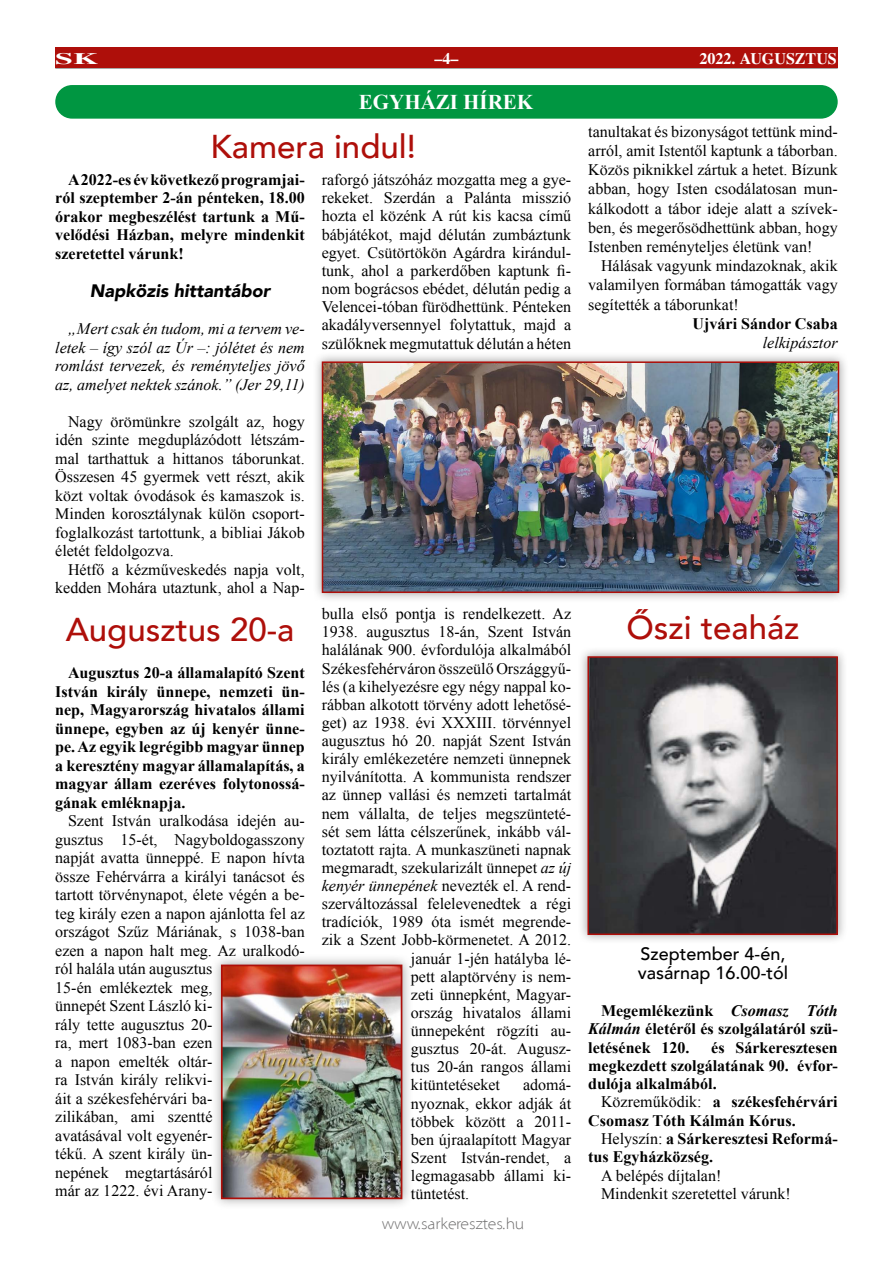
<style>
.page{position:relative;width:893px;height:1263px;background:#fff}
.page>*{position:absolute;margin:0;border:0;box-sizing:border-box;transform-origin:0 0}
.CÍM20{font:500 33px "Avenir";color:#ae0f0a}
.t1{font:700 21px "Times New Roman";color:#fff}
.ALCÍM_01{font:500 18px "Avenir";color:#000}
.ALCÍM_01-2{font:italic 900 18px "Avenir";color:#000}
.FO_TXT{font:16.05px/18.5px "Times New Roman";color:#000;text-align:justify}
.FO_TXT-2{font:700 16.05px/18.5px "Times New Roman";color:#000;text-align:justify}
.FO_TXT-3{font:italic 16.05px/18.5px "Times New Roman";color:#000;text-align:justify}
.t2{font:300 16.05px "Santana";color:#706f6f}
.t3{font:700 16.05px "STIX General";color:#fff}
.t4{font:700 16.05px "STIX General";color:#fff;scale:2 1}
.s1{font-style:italic}
.s2{font-weight:400}
</style>
<div class="page">
<hr style="left:55px;top:67px;width:783px;height:2px;background:#706f6f">
<div style="left:55px;top:48px;width:783px;height:20px;background:#ae0f0a"></div>
<div style="left:55px;top:85px;width:783px;height:34px;background:#009641;border-radius:17px"></div>
<div style="left:312px;top:352px;width:537px;height:250px;background:#706f6f;opacity:.66"></div>
<img style="left:325px;top:364px;width:511px;height:226px">
<div style="left:322px;top:361px;width:517px;height:232px;border:2px solid #ae0f0a"></div>
<div style="left:210px;top:954px;width:203px;height:255px;background:#706f6f;opacity:.66"></div>
<img style="left:224px;top:967px;width:175px;height:229px">
<div style="left:221px;top:964px;width:181px;height:235px;border:2px solid #ae0f0a"></div>
<div style="left:578px;top:647px;width:269px;height:298px;background:#706f6f;opacity:.66"></div>
<img style="left:590px;top:659px;width:245px;height:273px">
<div style="left:587px;top:656px;width:251px;height:279px;border:2px solid #ae0f0a"></div>
<p class="t4" style="left:55px;top:47px;width:23px">SK</p>
<p class="t3" style="left:434px;top:47px;width:26px">–4–</p>
<p class="t3" style="left:699px;top:47px;width:139px">2022. AUGUSZTUS</p>
<p class="t1" style="left:359px;top:87px;width:176px">EGYHÁZI HÍREK</p>
<p class="CÍM20" style="left:211px;top:118px;width:207px">Kamera indul!</p>
<p class="FO_TXT-2" style="left:55px;top:170px;width:251px;text-indent:13px">A 2022-es év következő programjai&shy;ról szeptember 2-án pénteken, 18.00 órakor megbeszélést tartunk a Mű&shy;velődési Házban, melyre mindenkit szeretettel várunk!</p>
<p class="ALCÍM_01-2" style="left:90px;top:276px;width:182px">Napközis hittantábor</p>
<p class="FO_TXT-3" style="left:55px;top:319px;width:251px;text-indent:13px">„Mert csak én tudom, mi a tervem ve&shy;letek – így szól az Úr –: jólétet és nem romlást tervezek, és reményteljes jövő az, amelyet nektek szánok.” (Jer 29,11)</p>
<p class="FO_TXT" style="left:55px;top:412px;width:251px;text-indent:13px">Nagy örömünkre szolgált az, hogy idén szinte megduplázódott létszám&shy;mal tarthattuk a hittanos táborunkat.<br>Összesen 45 gyermek vett részt, akik közt voltak óvodások és kamaszok is.<br>Minden korosztálynak külön csoport&shy;foglalkozást tartottunk, a bibliai Jákob életét feldolgozva.</p>
<p class="FO_TXT" style="left:55px;top:560px;width:251px;text-align:right">Hétfő a kézműveskedés napja volt, kedden Mohára utaztunk, ahol a Nap-</p>
<p class="FO_TXT" style="left:322px;top:170px;width:251px">raforgó játszóház mozgatta meg a gye&shy;rekeket. Szerdán a Palánta misszió hozta el közénk A rút kis kacsa című bábjátékot, majd délután zumbáztunk egyet. Csütörtökön Agárdra kirándul&shy;tunk, ahol a parkerdőben kaptunk fi&shy;nom bográcsos ebédet, délután pedig a Velencei-tóban fürödhettünk. Pénteken akadályversennyel folytattuk, majd a szülőknek megmutattuk délután a héten</p>
<p class="CÍM20" style="left:66px;top:601px;width:230px">Augusztus 20-a</p>
<p class="FO_TXT-2" style="left:55px;top:663px;width:251px;text-indent:13px">Augusztus 20-a államalapító Szent István király ünnepe, nemzeti ün&shy;nep, Magyarország hivatalos állami ünnepe, egyben az új kenyér ünne&shy;pe. Az egyik legrégibb magyar ünnep a keresztény magyar államalapítás, a magyar állam ezeréves folytonossá&shy;gának emléknapja.</p>
<p class="FO_TXT" style="left:55px;top:811px;width:251px;text-align:left;text-indent:13px">Szent István uralkodása idején au&shy;gusztus 15-ét, Nagyboldogasszony napját avatta ünneppé. E napon hívta össze Fehérvárra a királyi tanácsot és tartott törvénynapot, élete végén a be&shy;teg király ezen a napon ajánlotta fel az országot Szűz Máriának, s 1038-ban ezen a napon halt meg. Az uralkodó&shy;ról halála után augusztus<br>15-én emlékeztek meg,<br>ünnepét Szent László ki-<br>rály tette augusztus 20-<br>ra, mert 1083-ban ezen<br>a napon emelték oltár-<br>ra István király relikvi-<br>áit a székesfehérvári ba-<br>zilikában, ami szentté<br>avatásával volt egyenér-<br>tékű. A szent király ün-<br>nepének megtartásáról<br>már az 1222. évi Arany-</p>
<p class="FO_TXT" style="left:322px;top:604px;width:251px">bulla első pontja is rendelkezett. Az</p>
<p class="FO_TXT" style="left:322px;top:622px;width:251px">1938. augusztus 18-án, Szent István</p>
<p class="FO_TXT" style="left:322px;top:641px;width:251px">halálának 900. évfordulója alkalmából</p>
<p class="FO_TXT" style="left:322px;top:659px;width:251px">Székesfehérváron összeülő Országgyű-</p>
<p class="FO_TXT" style="left:322px;top:677px;width:251px">lés (a kihelyezésre egy négy nappal ko-</p>
<p class="FO_TXT" style="left:322px;top:695px;width:251px">rábban alkotott törvény adott lehetősé-</p>
<p class="FO_TXT" style="left:322px;top:713px;width:251px">get) az 1938. évi XXXIII. törvénnyel</p>
<p class="FO_TXT" style="left:322px;top:731px;width:251px">augusztus hó 20. napját Szent István</p>
<p class="FO_TXT" style="left:322px;top:749px;width:251px">király emlékezetére nemzeti ünnepnek</p>
<p class="FO_TXT" style="left:322px;top:767px;width:251px">nyilvánította. A kommunista rendszer</p>
<p class="FO_TXT" style="left:322px;top:786px;width:251px">az ünnep vallási és nemzeti tartalmát</p>
<p class="FO_TXT" style="left:322px;top:804px;width:251px">nem vállalta, de teljes megszünteté-</p>
<p class="FO_TXT" style="left:322px;top:822px;width:251px">sét sem látta célszerűnek, inkább vál-</p>
<p class="FO_TXT" style="left:322px;top:840px;width:251px">toztatott rajta. A munkaszüneti napnak</p>
<p class="FO_TXT" style="left:322px;top:858px;width:251px">megmaradt, szekularizált ünnepet <span class="s1">az új</span></p>
<p class="FO_TXT" style="left:322px;top:876px;width:251px"><span class="s1">kenyér ünnepének</span> nevezték el. A rend-</p>
<p class="FO_TXT" style="left:322px;top:894px;width:251px">szerváltozással felelevenedtek a régi</p>
<p class="FO_TXT" style="left:322px;top:912px;width:251px">tradíciók, 1989 óta ismét megrende-</p>
<p class="FO_TXT" style="left:322px;top:931px;width:251px">zik a Szent Jobb-körmenetet. A 2012.</p>
<p class="FO_TXT" style="left:411px;top:949px;width:162px">január 1-jén hatályba lé-</p>
<p class="FO_TXT" style="left:411px;top:967px;width:162px">pett alaptörvény is nem-</p>
<p class="FO_TXT" style="left:411px;top:985px;width:162px">zeti ünnepként, Magyar-</p>
<p class="FO_TXT" style="left:411px;top:1003px;width:162px">ország hivatalos állami</p>
<p class="FO_TXT" style="left:411px;top:1021px;width:162px">ünnepeként rögzíti au-</p>
<p class="FO_TXT" style="left:411px;top:1039px;width:162px">gusztus 20-át. Augusz-</p>
<p class="FO_TXT" style="left:411px;top:1057px;width:162px">tus 20-án rangos állami</p>
<p class="FO_TXT" style="left:411px;top:1075px;width:91px">kitüntetéseket</p>
<p class="FO_TXT" style="left:411px;top:1076px;width:162px;text-indent:112px">adomá&shy;nyoznak, ekkor adják át többek között a 2011- ben újraalapított Magyar Szent István-rendet, a legmagasabb állami ki&shy;tüntetést.</p>
<p class="t2" style="left:382px;top:1215px;width:144px">www.sarkeresztes.hu</p>
<p class="FO_TXT" style="left:588px;top:121px;width:251px;line-height:19.2px">tanultakat és bizonyságot tettünk mind&shy;arról, amit Istentől kaptunk a táborban.<br>Közös piknikkel zártuk a hetet. Bízunk abban, hogy Isten csodálatosan mun&shy;kálkodott a tábor ideje alatt a szívek&shy;ben, és megerősödhettünk abban, hogy Istenben reményteljes életünk van!</p>
<p class="FO_TXT" style="left:588px;top:256px;width:251px;line-height:19.2px;text-indent:13px">Hálásak vagyunk mindazoknak, akik valamilyen formában támogatták vagy segítették a táborunkat!</p>
<p class="FO_TXT-2" style="left:693px;top:314px;width:147px">Ujvári Sándor Csaba</p>
<p class="FO_TXT-3" style="left:763px;top:333px;width:76px">lelkipásztor</p>
<p class="CÍM20" style="left:626px;top:599px;width:174px">Őszi teaház</p>
<p class="ALCÍM_01" style="left:641px;top:938px;width:146px">Szeptember 4-én,</p>
<p class="ALCÍM_01" style="left:638px;top:957px;width:152px">vasárnap 16.00-tól</p>
<p class="FO_TXT-2" style="left:588px;top:1001px;width:251px;text-indent:13px">Megemlékezünk <span class="s1">Csomasz Tóth Kálmán</span> életéről és szolgálatáról szü&shy;letésének 120.</p>
<p class="FO_TXT-2" style="left:588px;top:1037px;width:251px;text-indent:123px">és Sárkeresztesen megkezdett szolgálatának 90. évfor&shy;dulója alkalmából.</p>
<p class="FO_TXT-2" style="left:588px;top:1092px;width:251px;text-indent:13px"><span class="s2">Közreműködik:</span> a székesfehérvári<br>Csomasz Tóth Kálmán Kórus.</p>
<p class="FO_TXT-2" style="left:588px;top:1129px;width:251px;text-indent:13px"><span class="s2">Helyszín:</span> a Sárkeresztesi Reformá&shy;tus Egyházközség.</p>
<p class="FO_TXT" style="left:601px;top:1166px;width:122px">A belépés díjtalan!</p>
<p class="FO_TXT" style="left:601px;top:1184px;width:191px">Mindenkit szeretettel várunk!</p>
</div>
